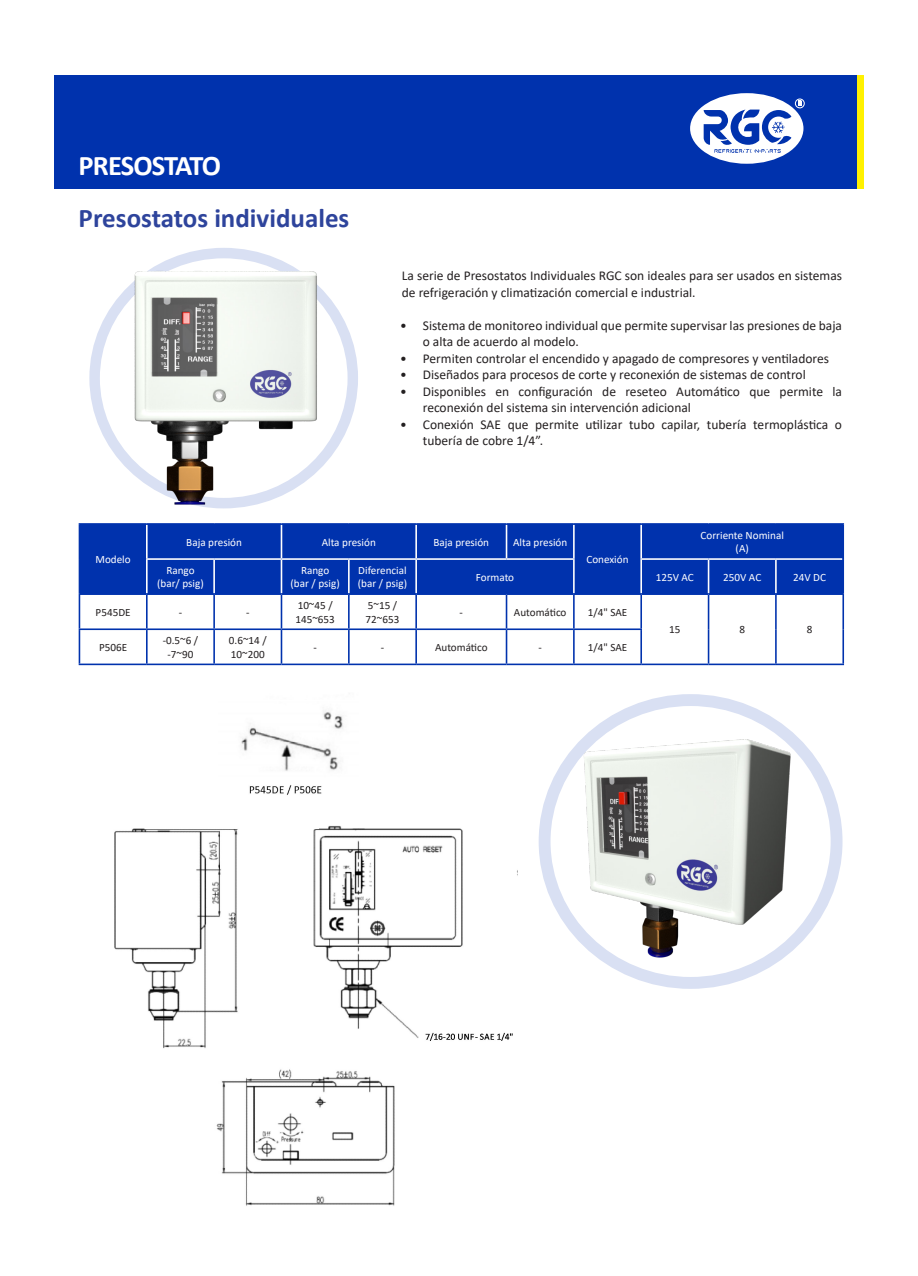
<style>
.page{position:relative;width:918px;height:1276px;background:#fff}
.page>*{position:absolute;margin:0;border:0;box-sizing:border-box;transform-origin:0 0}
.t1{font:700 28.5px "Calibri";letter-spacing:-.04em;color:#fff}
.TEXTO_PICTOGRAMAS{font:700 27px "Calibri";color:#2e449c}
.PARRAFO_FRANJA_AZUL{font:13.5px/16.5px "Calibri";color:#231f20}
.t2{font:11.1px/13.4px "Calibri";color:#fff;text-align:center}
.t3{font:11.1px/13.4px "Calibri";color:#231f20}
</style>
<div class="page">
<div style="left:857px;top:75px;width:7px;height:114px;background:#fff101"></div>
<div style="left:54px;top:75px;width:803px;height:114px;background:#0032ad"></div>
<svg style="left:690px;top:93px;width:115px;height:71px"></svg>
<div style="left:80px;top:525px;width:762px;height:68px;background:#0032ad"></div>
<hr style="left:79px;top:595px;width:1px;height:33px;background:#0032ad">
<hr style="left:842px;top:595px;width:2px;height:34px;background:#0032ad">
<hr style="left:79px;top:630px;width:1px;height:33px;background:#0032ad">
<hr style="left:842px;top:629px;width:2px;height:34px;background:#0032ad">
<hr style="left:146px;top:595px;width:2px;height:33px;background:#0032ad">
<hr style="left:213px;top:595px;width:2px;height:33px;background:#0032ad">
<hr style="left:281px;top:595px;width:1px;height:33px;background:#0032ad">
<hr style="left:348px;top:595px;width:2px;height:33px;background:#0032ad">
<hr style="left:415px;top:595px;width:2px;height:33px;background:#0032ad">
<hr style="left:506px;top:595px;width:1px;height:33px;background:#0032ad">
<hr style="left:573px;top:595px;width:2px;height:33px;background:#0032ad">
<hr style="left:640px;top:595px;width:2px;height:33px;background:#0032ad">
<hr style="left:708px;top:595px;width:1px;height:34px;background:#0032ad">
<hr style="left:775px;top:595px;width:2px;height:34px;background:#0032ad">
<hr style="left:79px;top:628px;width:68px;height:2px;background:#0032ad">
<hr style="left:147px;top:628px;width:67px;height:2px;background:#0032ad">
<hr style="left:146px;top:630px;width:2px;height:33px;background:#0032ad">
<hr style="left:214px;top:628px;width:67px;height:2px;background:#0032ad">
<hr style="left:213px;top:630px;width:2px;height:33px;background:#0032ad">
<hr style="left:281px;top:628px;width:68px;height:2px;background:#0032ad">
<hr style="left:281px;top:630px;width:1px;height:33px;background:#0032ad">
<hr style="left:349px;top:628px;width:67px;height:2px;background:#0032ad">
<hr style="left:348px;top:630px;width:2px;height:33px;background:#0032ad">
<hr style="left:416px;top:628px;width:91px;height:2px;background:#0032ad">
<hr style="left:415px;top:630px;width:2px;height:33px;background:#0032ad">
<hr style="left:507px;top:628px;width:67px;height:2px;background:#0032ad">
<hr style="left:506px;top:630px;width:1px;height:33px;background:#0032ad">
<hr style="left:574px;top:628px;width:68px;height:2px;background:#0032ad">
<hr style="left:573px;top:630px;width:2px;height:33px;background:#0032ad">
<hr style="left:640px;top:630px;width:2px;height:33px;background:#0032ad">
<hr style="left:708px;top:629px;width:1px;height:34px;background:#0032ad">
<hr style="left:775px;top:629px;width:2px;height:34px;background:#0032ad">
<hr style="left:79px;top:663px;width:68px;height:2px;background:#0032ad">
<hr style="left:147px;top:663px;width:67px;height:2px;background:#0032ad">
<hr style="left:214px;top:663px;width:67px;height:2px;background:#0032ad">
<hr style="left:281px;top:663px;width:68px;height:2px;background:#0032ad">
<hr style="left:349px;top:663px;width:67px;height:2px;background:#0032ad">
<hr style="left:416px;top:663px;width:91px;height:2px;background:#0032ad">
<hr style="left:507px;top:663px;width:67px;height:2px;background:#0032ad">
<hr style="left:574px;top:663px;width:67px;height:2px;background:#0032ad">
<hr style="left:641px;top:663px;width:68px;height:2px;background:#0032ad">
<hr style="left:709px;top:663px;width:67px;height:2px;background:#0032ad">
<hr style="left:776px;top:663px;width:68px;height:2px;background:#0032ad">
<hr style="left:146px;top:525px;width:2px;height:33px;background:#fff">
<hr style="left:281px;top:525px;width:1px;height:33px;background:#fff">
<hr style="left:415px;top:525px;width:2px;height:33px;background:#fff">
<hr style="left:506px;top:525px;width:1px;height:33px;background:#fff">
<hr style="left:573px;top:525px;width:2px;height:33px;background:#fff">
<hr style="left:640px;top:525px;width:2px;height:33px;background:#fff">
<hr style="left:146px;top:558px;width:68px;height:2px;background:#fff">
<hr style="left:146px;top:560px;width:2px;height:33px;background:#fff">
<hr style="left:214px;top:558px;width:67px;height:2px;background:#fff">
<hr style="left:213px;top:560px;width:2px;height:33px;background:#fff">
<hr style="left:281px;top:558px;width:68px;height:2px;background:#fff">
<hr style="left:281px;top:560px;width:1px;height:33px;background:#fff">
<hr style="left:349px;top:558px;width:67px;height:2px;background:#fff">
<hr style="left:348px;top:560px;width:2px;height:33px;background:#fff">
<hr style="left:416px;top:558px;width:91px;height:2px;background:#fff">
<hr style="left:415px;top:560px;width:2px;height:33px;background:#fff">
<hr style="left:507px;top:558px;width:68px;height:2px;background:#fff">
<hr style="left:573px;top:560px;width:2px;height:33px;background:#fff">
<hr style="left:640px;top:558px;width:69px;height:2px;background:#fff">
<hr style="left:640px;top:560px;width:2px;height:33px;background:#fff">
<hr style="left:709px;top:558px;width:67px;height:2px;background:#fff">
<hr style="left:708px;top:560px;width:1px;height:33px;background:#fff">
<hr style="left:776px;top:558px;width:66px;height:2px;background:#fff">
<hr style="left:775px;top:560px;width:2px;height:33px;background:#fff">
<hr style="left:79px;top:525px;width:1px;height:34px;background:#0032ad">
<hr style="left:349px;top:523px;width:67px;height:2px;background:#0032ad">
<hr style="left:416px;top:523px;width:91px;height:2px;background:#0032ad">
<hr style="left:507px;top:523px;width:67px;height:2px;background:#0032ad">
<hr style="left:79px;top:559px;width:1px;height:34px;background:#0032ad">
<hr style="left:574px;top:523px;width:67px;height:2px;background:#0032ad">
<hr style="left:574px;top:593px;width:67px;height:2px;background:#0032ad">
<hr style="left:641px;top:523px;width:68px;height:2px;background:#0032ad">
<hr style="left:709px;top:523px;width:67px;height:2px;background:#0032ad">
<hr style="left:776px;top:523px;width:68px;height:2px;background:#0032ad">
<hr style="left:842px;top:525px;width:2px;height:34px;background:#0032ad">
<hr style="left:79px;top:593px;width:68px;height:2px;background:#0032ad">
<hr style="left:147px;top:593px;width:67px;height:2px;background:#0032ad">
<hr style="left:214px;top:593px;width:67px;height:2px;background:#0032ad">
<hr style="left:281px;top:593px;width:68px;height:2px;background:#0032ad">
<hr style="left:349px;top:593px;width:67px;height:2px;background:#0032ad">
<hr style="left:416px;top:593px;width:91px;height:2px;background:#0032ad">
<hr style="left:507px;top:593px;width:67px;height:2px;background:#0032ad">
<hr style="left:842px;top:559px;width:2px;height:34px;background:#0032ad">
<hr style="left:641px;top:593px;width:68px;height:2px;background:#0032ad">
<hr style="left:709px;top:593px;width:67px;height:2px;background:#0032ad">
<hr style="left:776px;top:593px;width:68px;height:2px;background:#0032ad">
<img style="left:79px;top:260px;width:297px;height:268px">
<img style="left:538px;top:703px;width:291px;height:286px">
<img style="left:114px;top:826px;width:399px;height:223px">
<img style="left:216px;top:1069px;width:179px;height:137px">
<img style="left:241px;top:712px;width:102px;height:83px">
<p class="t1" style="left:79px;top:146px;width:144px">PRESOSTATO</p>
<p class="TEXTO_PICTOGRAMAS" style="left:79px;top:198px;width:272px">Presostatos individuales</p>
<p class="PARRAFO_FRANJA_AZUL" style="left:402px;top:267px;width:442px">La serie de Presostatos Individuales RGC son ideales para ser usados en sistemas de refrigeración y climatización comercial e industrial.</p>
<p class="PARRAFO_FRANJA_AZUL" style="left:423px;top:317px;width:421px;text-indent:-22px">• Sistema de monitoreo individual que permite supervisar las presiones de baja o alta de acuerdo al modelo.</p>
<p class="PARRAFO_FRANJA_AZUL" style="left:400px;top:350px;width:430px">• Permiten controlar el encendido y apagado de compresores y ventiladores</p>
<p class="PARRAFO_FRANJA_AZUL" style="left:400px;top:366px;width:407px">• Diseñados para procesos de corte y reconexión de sistemas de control</p>
<p class="PARRAFO_FRANJA_AZUL" style="left:423px;top:383px;width:421px;text-indent:-22px">• Disponibles en configuración de reseteo Automático que permite la reconexión del sistema sin intervención adicional</p>
<p class="PARRAFO_FRANJA_AZUL" style="left:423px;top:416px;width:421px;text-indent:-22px">• Conexión SAE que permite utilizar tubo capilar, tubería termoplástica o tubería de cobre 1/4”.</p>
<p class="t2" style="left:96px;top:552px;width:37px">Modelo</p>
<p class="t2" style="left:186px;top:535px;width:57px">Baja presión</p>
<p class="t2" style="left:322px;top:535px;width:56px">Alta presión</p>
<p class="t2" style="left:434px;top:535px;width:57px">Baja presión</p>
<p class="t2" style="left:513px;top:535px;width:56px">Alta presión</p>
<p class="t2" style="left:586px;top:552px;width:44px">Conexión</p>
<p class="t2" style="left:701px;top:528px;width:85px">Corriente Nominal (A)</p>
<p class="t2" style="left:157px;top:563px;width:48px">Rango (bar/ psig)</p>
<p class="t2" style="left:291px;top:563px;width:51px">Rango (bar / psig)</p>
<p class="t2" style="left:358px;top:563px;width:51px;text-align:left">Diferencial (bar / psig)</p>
<p class="t2" style="left:476px;top:570px;width:40px">Formato</p>
<p class="t2" style="left:656px;top:570px;width:40px">125V AC</p>
<p class="t2" style="left:723px;top:570px;width:40px">250V AC</p>
<p class="t2" style="left:793px;top:570px;width:34px">24V DC</p>
<p class="t3" style="left:96px;top:605px;width:36px">P545DE</p>
<p class="t3" style="left:179px;top:605px;width:5px">-</p>
<p class="t3" style="left:246px;top:605px;width:5px">-</p>
<p class="t3" style="left:295px;top:598px;width:41px">10~45 /<br>145~653</p>
<p class="t3" style="left:366px;top:598px;width:35px">5~15 /<br>72~653</p>
<p class="t3" style="left:460px;top:605px;width:5px">-</p>
<p class="t3" style="left:514px;top:605px;width:54px">Automático</p>
<p class="t3" style="left:588px;top:605px;width:41px">1/4" SAE</p>
<p class="t3" style="left:99px;top:640px;width:30px">P506E</p>
<p class="t3" style="left:163px;top:633px;width:37px;text-align:center">-0.5~6 / -7~90</p>
<p class="t3" style="left:229px;top:633px;width:39px">0.6~14 /<br>10~200</p>
<p class="t3" style="left:313px;top:640px;width:5px">-</p>
<p class="t3" style="left:381px;top:640px;width:5px">-</p>
<p class="t3" style="left:435px;top:640px;width:54px">Automático</p>
<p class="t3" style="left:538px;top:640px;width:5px">-</p>
<p class="t3" style="left:588px;top:640px;width:41px">1/4" SAE</p>
<p class="t3" style="left:669px;top:623px;width:13px">15</p>
<p class="t3" style="left:739px;top:623px;width:7px">8</p>
<p class="t3" style="left:807px;top:623px;width:7px">8</p>
</div>
